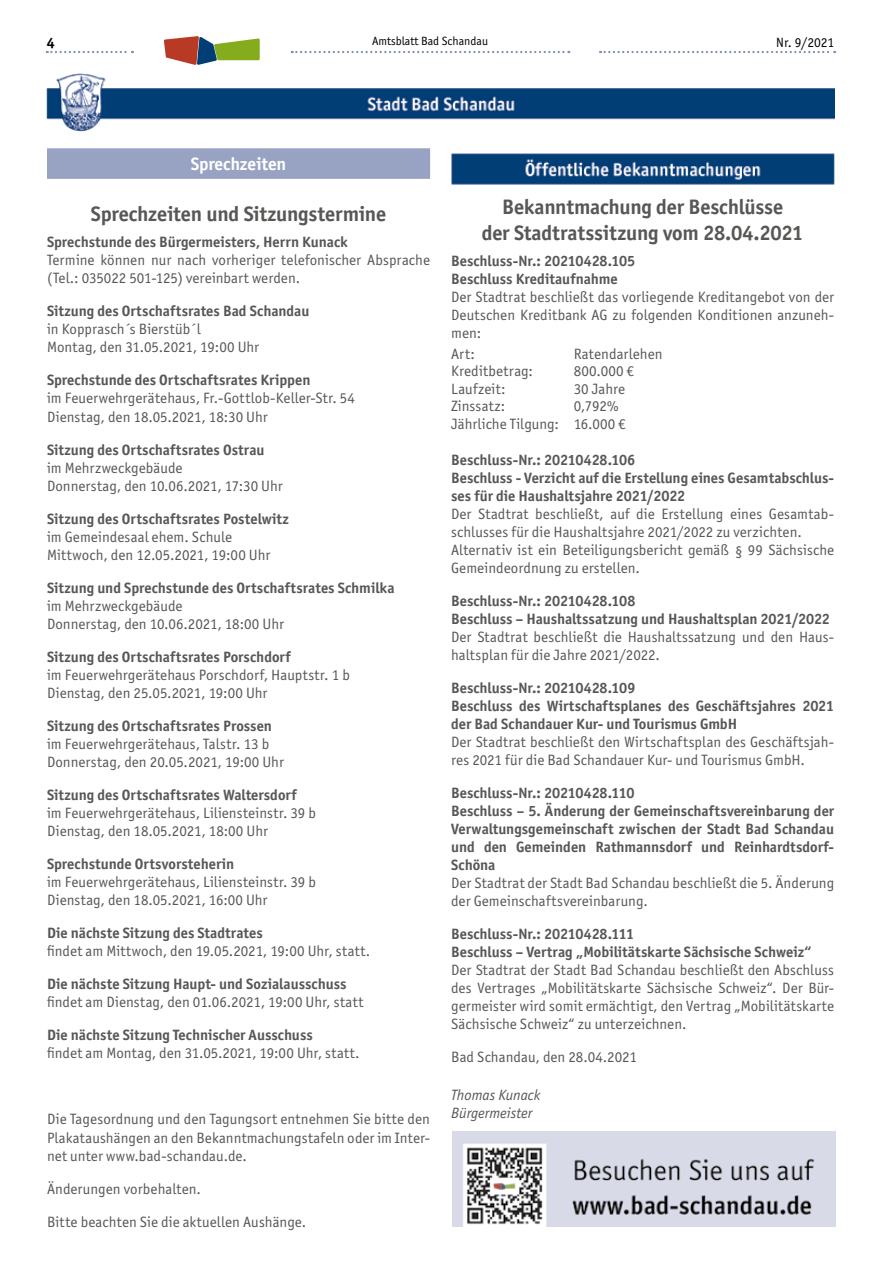
<style>
.page{position:relative;width:881px;height:1263px;background:#fff}
.page>*{position:absolute;margin:0;border:0;box-sizing:border-box;transform-origin:0 0}
.t1{font:700 21px/25.2px "Officina San ITC";letter-spacing:-.01em;color:#575756;text-align:center}
.t2{font:700 18px "Officina San ITC";letter-spacing:-.005em;color:#fff}
.t3{font:15px/18px "Officina San ITC";letter-spacing:.005em;color:#575756}
.t4{font:700 15px/18px "Officina San ITC";color:#575756}
.t5{font:italic 15px/18px "Officina San ITC";color:#575756}
.t6{font:700 15px "Officina San ITC";color:#000}
.t7{font:13.5px "Officina San ITC";color:#000}
.t8{font:12px "Officina San ITC";color:#000}
</style>
<div class="page">
<svg style="left:291px;top:51px;width:278px;height:2px"></svg>
<svg style="left:47px;top:51px;width:86px;height:2px"></svg>
<svg style="left:600px;top:51px;width:234px;height:2px"></svg>
<svg style="left:164px;top:36px;width:95px;height:29px"></svg>
<img style="left:451px;top:154px;width:382px;height:31px">
<div style="left:47px;top:148px;width:383px;height:30px;background:#b7bfd5"></div>
<div style="left:47px;top:149px;width:383px;height:30px;background:#98a2c3"></div>
<img style="left:47px;top:73px;width:786px;height:59px">
<img style="left:452px;top:1132px;width:383px;height:95px">
<p class="t6" style="left:47px;top:34px;width:10px">4</p>
<p class="t8" style="left:372px;top:34px;width:117px">Amtsblatt Bad Schandau</p>
<p class="t7" style="left:776px;top:34px;width:59px">Nr. 9/2021</p>
<p class="t2" style="left:191px;top:153px;width:97px">Sprechzeiten</p>
<h1 class="t1" style="left:91px;top:201px;width:296px">Sprechzeiten und Sitzungstermine</h1>
<p class="t4" style="left:47px;top:233px;width:302px">Sprechstunde des Bürgermeisters, Herrn Kunack</p>
<p class="t3" style="left:47px;top:251px;width:384px">Termine können nur nach vorheriger telefonischer Absprache (Tel.: 035022 501-125) vereinbart werden.</p>
<p class="t4" style="left:47px;top:302px;width:264px">Sitzung des Ortschaftsrates Bad Schandau</p>
<p class="t3" style="left:47px;top:320px;width:213px">in Kopprasch´s Bierstüb´l<br>Montag, den 31.05.2021, 19:00 Uhr</p>
<p class="t4" style="left:47px;top:371px;width:265px">Sprechstunde des Ortschaftsrates Krippen</p>
<p class="t3" style="left:47px;top:389px;width:309px">im Feuerwehrgerätehaus, Fr.-Gottlob-Keller-Str. 54<br>Dienstag, den 18.05.2021, 18:30 Uhr</p>
<p class="t4" style="left:47px;top:440px;width:219px">Sitzung des Ortschaftsrates Ostrau</p>
<p class="t3" style="left:47px;top:458px;width:237px">im Mehrzweckgebäude<br>Donnerstag, den 10.06.2021, 17:30 Uhr</p>
<p class="t4" style="left:47px;top:509px;width:243px">Sitzung des Ortschaftsrates Postelwitz</p>
<p class="t3" style="left:47px;top:527px;width:225px">im Gemeindesaal ehem. Schule<br>Mittwoch, den 12.05.2021, 19:00 Uhr</p>
<p class="t4" style="left:47px;top:578px;width:349px">Sitzung und Sprechstunde des Ortschaftsrates Schmilka</p>
<p class="t3" style="left:47px;top:597px;width:238px">im Mehrzweckgebäude<br>Donnerstag, den 10.06.2021, 18:00 Uhr</p>
<p class="t4" style="left:47px;top:648px;width:245px">Sitzung des Ortschaftsrates Porschdorf</p>
<p class="t3" style="left:47px;top:666px;width:304px">im Feuerwehrgerätehaus Porschdorf, Hauptstr. 1 b<br>Dienstag, den 25.05.2021, 19:00 Uhr</p>
<p class="t4" style="left:47px;top:717px;width:226px">Sitzung des Ortschaftsrates Prossen</p>
<p class="t3" style="left:47px;top:735px;width:238px">im Feuerwehrgerätehaus, Talstr. 13 b<br>Donnerstag, den 20.05.2021, 19:00 Uhr</p>
<p class="t4" style="left:47px;top:786px;width:251px">Sitzung des Ortschaftsrates Waltersdorf</p>
<p class="t3" style="left:47px;top:804px;width:270px">im Feuerwehrgerätehaus, Liliensteinstr. 39 b<br>Dienstag, den 18.05.2021, 18:00 Uhr</p>
<p class="t4" style="left:47px;top:855px;width:189px">Sprechstunde Ortsvorsteherin</p>
<p class="t3" style="left:47px;top:873px;width:270px">im Feuerwehrgerätehaus, Liliensteinstr. 39 b<br>Dienstag, den 18.05.2021, 16:00 Uhr</p>
<p class="t4" style="left:47px;top:924px;width:217px">Die nächste Sitzung des Stadtrates</p>
<p class="t3" style="left:47px;top:942px;width:325px">findet am Mittwoch, den 19.05.2021, 19:00 Uhr, statt.</p>
<p class="t4" style="left:47px;top:975px;width:301px">Die nächste Sitzung Haupt- und Sozialausschuss</p>
<p class="t3" style="left:47px;top:993px;width:318px">findet am Dienstag, den 01.06.2021, 19:00 Uhr, statt</p>
<p class="t4" style="left:47px;top:1026px;width:267px">Die nächste Sitzung Technischer Ausschuss</p>
<p class="t3" style="left:47px;top:1044px;width:314px">findet am Montag, den 31.05.2021, 19:00 Uhr, statt.</p>
<p class="t3" style="left:47px;top:1110px;width:384px;text-align:justify">Die Tagesordnung und den Tagungsort entnehmen Sie bitte den Plakataushängen an den Bekanntmachungstafeln oder im Inter&shy;net unter www.bad-schandau.de.</p>
<p class="t3" style="left:47px;top:1179px;width:155px">Änderungen vorbehalten.</p>
<p class="t3" style="left:47px;top:1212px;width:261px">Bitte beachten Sie die aktuellen Aushänge.</p>
<h1 class="t1" style="left:481px;top:194px;width:323px">Bekanntmachung der Beschlüsse<br>der Stadtratssitzung vom 28.04.2021</h1>
<p class="t4" style="left:451px;top:252px;width:186px">Beschluss-Nr.: 20210428.105<br>Beschluss Kreditaufnahme</p>
<p class="t3" style="left:451px;top:288px;width:384px;text-align:justify">Der Stadtrat beschließt das vorliegende Kreditangebot von der Deutschen Kreditbank AG zu folgenden Konditionen anzuneh&shy;men:</p>
<p class="t3" style="left:451px;top:345px;width:25px">Art:</p>
<p class="t3" style="left:573px;top:345px;width:90px">Ratendarlehen</p>
<p class="t3" style="left:451px;top:362px;width:83px">Kreditbetrag:</p>
<p class="t3" style="left:573px;top:362px;width:62px">800.000 €</p>
<p class="t3" style="left:451px;top:380px;width:56px">Laufzeit:</p>
<p class="t3" style="left:573px;top:380px;width:53px">30 Jahre</p>
<p class="t3" style="left:451px;top:397px;width:56px">Zinssatz:</p>
<p class="t3" style="left:451px;top:397px;width:176px;line-height:17.5px;text-indent:122px">0,792%<br>Jährliche Tilgung: 16.000 €</p>
<p class="t4" style="left:451px;top:451px;width:384px">Beschluss-Nr.: 20210428.106<br>Beschluss - Verzicht auf die Erstellung eines Gesamtabschlus&shy;ses für die Haushaltsjahre 2021/2022</p>
<p class="t3" style="left:451px;top:505px;width:384px">Der Stadtrat beschließt, auf die Erstellung eines Gesamtab&shy;schlusses für die Haushaltsjahre 2021/2022 zu verzichten.<br>Alternativ ist ein Beteiligungsbericht gemäß § 99 Sächsische Gemeindeordnung zu erstellen.</p>
<p class="t4" style="left:451px;top:592px;width:380px">Beschluss-Nr.: 20210428.108<br>Beschluss – Haushaltssatzung und Haushaltsplan 2021/2022</p>
<p class="t3" style="left:451px;top:628px;width:384px">Der Stadtrat beschließt die Haushaltssatzung und den Haus&shy;haltsplan für die Jahre 2021/2022.</p>
<p class="t4" style="left:451px;top:679px;width:384px">Beschluss-Nr.: 20210428.109<br>Beschluss des Wirtschaftsplanes des Geschäftsjahres 2021 der Bad Schandauer Kur- und Tourismus GmbH</p>
<p class="t3" style="left:451px;top:733px;width:384px">Der Stadtrat beschließt den Wirtschaftsplan des Geschäftsjah&shy;res 2021 für die Bad Schandauer Kur- und Tourismus GmbH.</p>
<p class="t4" style="left:451px;top:784px;width:384px">Beschluss-Nr.: 20210428.110<br>Beschluss – 5. Änderung der Gemeinschaftsvereinbarung der Verwaltungsgemeinschaft zwischen der Stadt Bad Schandau und den Gemeinden Rathmannsdorf und Reinhardtsdorf-Schöna</p>
<p class="t3" style="left:451px;top:874px;width:384px">Der Stadtrat der Stadt Bad Schandau beschließt die 5. Änderung der Gemeinschaftsvereinbarung.</p>
<p class="t4" style="left:451px;top:925px;width:362px">Beschluss-Nr.: 20210428.111<br>Beschluss – Vertrag „Mobilitätskarte Sächsische Schweiz“</p>
<p class="t3" style="left:451px;top:961px;width:384px;text-align:justify">Der Stadtrat der Stadt Bad Schandau beschließt den Abschluss des Vertrages „Mobilitätskarte Sächsische Schweiz“. Der Bür&shy;germeister wird somit ermächtigt, den Vertrag „Mobilitätskarte Sächsische Schweiz“ zu unterzeichnen.</p>
<p class="t3" style="left:451px;top:1048px;width:187px">Bad Schandau, den 28.04.2021</p>
<p class="t5" style="left:451px;top:1086px;width:90px">Thomas Kunack<br>Bürgermeister</p>
</div>
